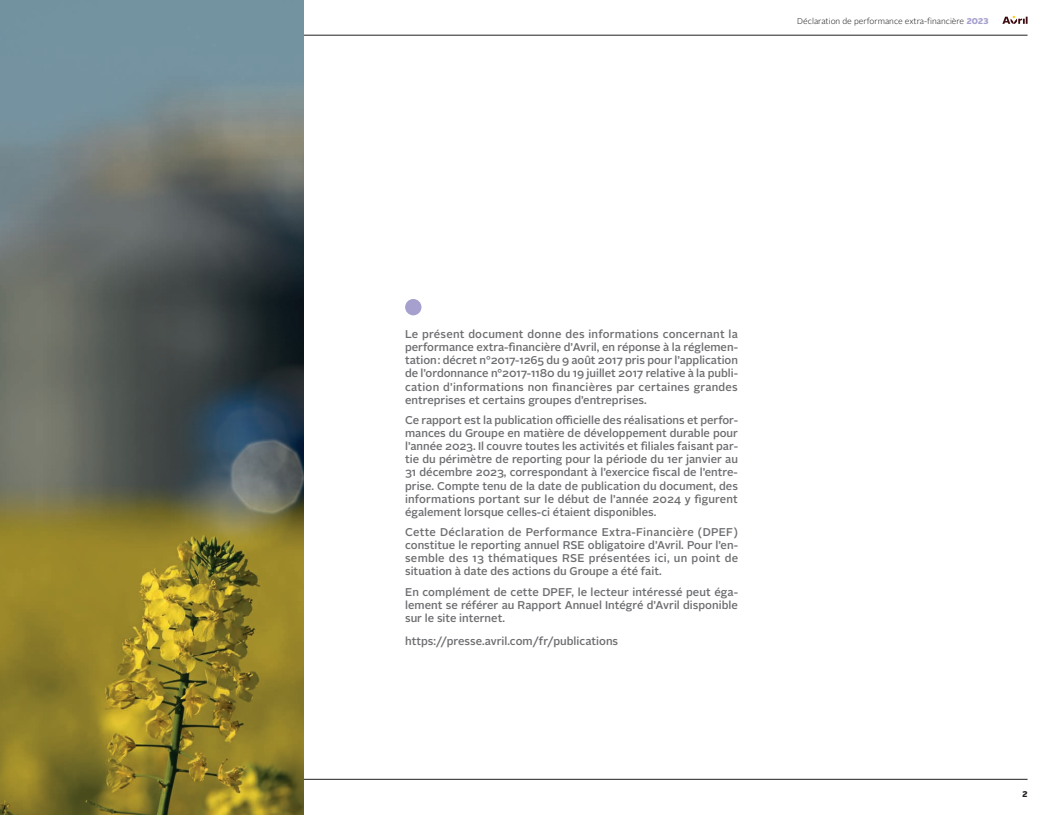
<style>
.page{position:relative;width:1063px;height:815px;background:#fff}
.page>*{position:absolute;margin:0;border:0;box-sizing:border-box;transform-origin:0 0}
.t1{font:500 11.25px/13.1px "Alright Sans";color:#6c6d70;text-align:justify}
.t2{font:300 8.38px "Alright Sans";color:#231f20}
.t3{font:900 8.38px "Alright Sans";color:#231f20}
.s1{font-weight:900;color:#a5a0ce}
</style>
<div class="page">
<hr style="left:35px;top:35px;width:993px;height:1px;background:#231f20">
<hr style="left:35px;top:779px;width:993px;height:1px;background:#231f20">
<svg style="left:1002px;top:16px;width:26px;height:8px"></svg>
<img style="left:0;top:0;width:304px;height:815px">
<div style="left:405px;top:299px;width:16px;height:16px;background:#a5a0ce;border-radius:50%"></div>
<p class="t2" style="left:797px;top:15px;width:193px">Déclaration de performance extra-financière <span class="s1">2023</span></p>
<p class="t1" style="left:405px;top:328px;width:334px">Le présent document donne des informations concernant la performance extra-financière d’Avril, en réponse à la réglemen&shy;tation : décret n°2017-1265 du 9 août 2017 pris pour l’application de l’ordonnance n°2017-1180 du 19 juillet 2017 relative à la publi&shy;cation d’informations non financières par certaines grandes entreprises et certains groupes d’entreprises.</p>
<p class="t1" style="left:405px;top:414px;width:334px">Ce rapport est la publication officielle des réalisations et perfor&shy;mances du Groupe en matière de développement durable pour l’année 2023. Il couvre toutes les activités et filiales faisant par&shy;tie du périmètre de reporting pour la période du 1er janvier au 31 décembre 2023, correspondant à l’exercice fiscal de l’entre&shy;prise. Compte tenu de la date de publication du document, des informations portant sur le début de l’année 2024 y figurent également lorsque celles-ci étaient disponibles.</p>
<p class="t1" style="left:405px;top:526px;width:335px">Cette Déclaration de Performance Extra-Financière (DPEF) constitue le reporting annuel RSE obligatoire d’Avril. Pour l’en&shy;semble des 13 thématiques RSE présentées ici, un point de situation à date des actions du Groupe a été fait.</p>
<p class="t1" style="left:405px;top:585px;width:335px">En complément de cette DPEF, le lecteur intéressé peut éga&shy;lement se référer au Rapport Annuel Intégré d’Avril disponible sur le site internet.</p>
<p class="t1" style="left:405px;top:635px;width:215px">https://presse.avril.com/fr/publications</p>
<p class="t3" style="left:1022px;top:788px;width:7px">2</p>
</div>
